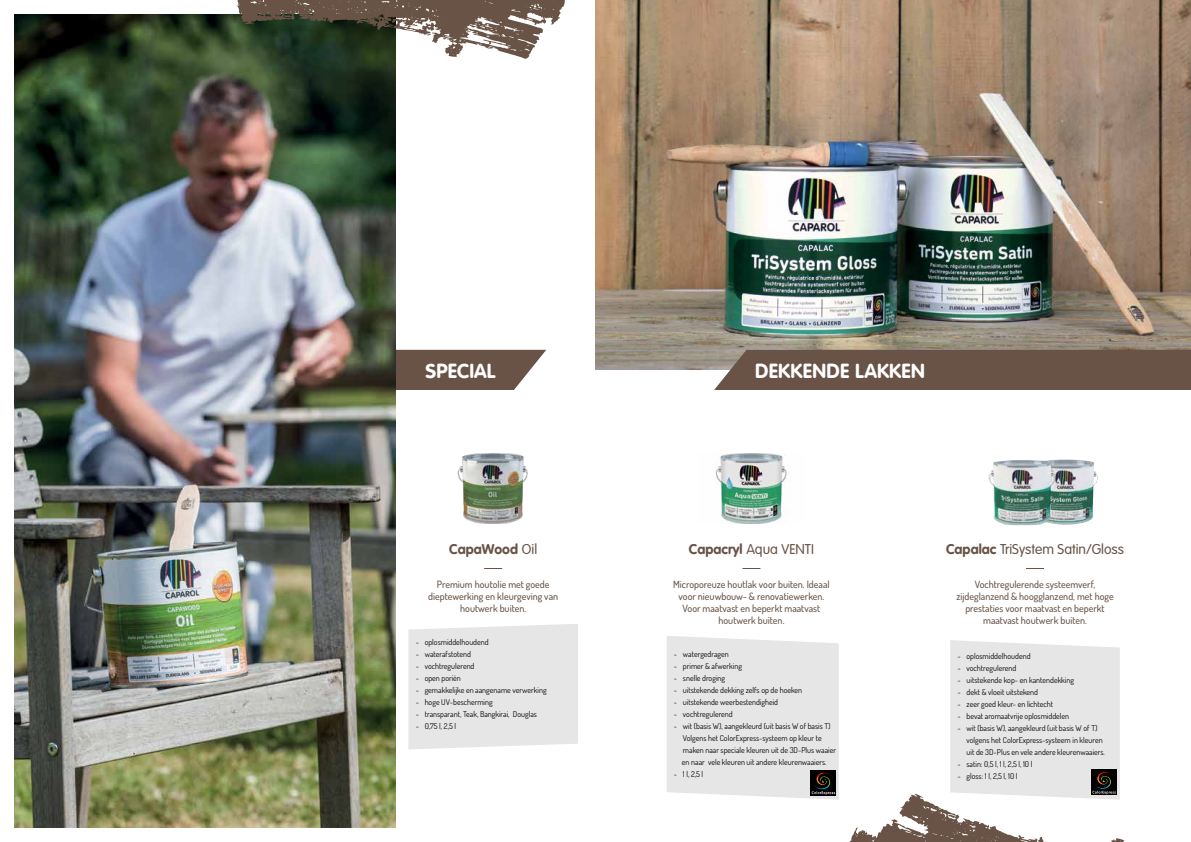
<style>
.page{position:relative;width:1191px;height:842px;background:#fff}
.page>*{position:absolute;margin:0;border:0;box-sizing:border-box;transform-origin:0 0}
.t1{font:20px "VAG Rounded Bold";letter-spacing:.005em;color:#fff}
.t2{font:300 14px "VAG Rounded Std";color:#685346}
.t3{font:14px "VAG Rounded Bold";color:#685346}
.t4{font:500 10px/12px "Dosis";color:#685346;text-align:center}
.t5{font:8px/12px "Dosis";color:#000}
.s1{font-family:"VAG Rounded Std";font-weight:300}
.s2{font-family:"VAG Rounded Bold";font-weight:400}
</style>
<div class="page">
<svg style="left:396px;top:350px;width:150px;height:40px;background:#786559"></svg>
<img style="left:14px;top:14px;width:382px;height:814px">
<svg style="left:408px;top:624px;width:170px;height:125px;background:#e7e7e7"></svg>
<svg style="left:484px;top:568px;width:18px;height:1px"></svg>
<img style="left:457px;top:454px;width:71px;height:70px">
<svg style="left:1026px;top:568px;width:18px;height:1px"></svg>
<img style="left:1056px;top:459px;width:42px;height:66px">
<img style="left:988px;top:460px;width:74px;height:65px">
<img style="left:595px;top:0;width:596px;height:370px">
<svg style="left:742px;top:568px;width:18px;height:1px"></svg>
<svg style="left:667px;top:636px;width:171px;height:164px;background:#e2e1e1"></svg>
<img style="left:715px;top:454px;width:72px;height:70px">
<div style="left:714px;top:350px;width:477px;height:40px;background:#685346"></div>
<svg style="left:849px;top:640px;width:276px;height:202px"></svg>
<svg style="left:201px;top:0;width:364px;height:59px"></svg>
<h1 class="t1" style="left:425px;top:359px;width:71px">SPECIAL</h1>
<h2 class="t3" style="left:449px;top:541px;width:90px">CapaWood <span class="s1">Oil</span></h2>
<p class="t4" style="left:428px;top:578px;width:132px">Premium houtolie met goede dieptewerking en kleurgeving van houtwerk buiten.</p>
<p class="t5" style="left:416px;top:636px;width:74px">- oplosmiddelhoudend</p>
<p class="t5" style="left:416px;top:648px;width:57px">- waterafstotend</p>
<p class="t5" style="left:416px;top:660px;width:60px">- vochtregulerend</p>
<p class="t5" style="left:416px;top:672px;width:47px">- open poriën</p>
<p class="t5" style="left:416px;top:684px;width:132px">- gemakkelijke en aangename verwerking</p>
<p class="t5" style="left:416px;top:696px;width:78px">- hoge UV-bescherming</p>
<p class="t5" style="left:416px;top:708px;width:123px">- transparant, Teak, Bangkirai, Douglas</p>
<p class="t5" style="left:416px;top:720px;width:42px">- 0,75 l, 2,5 l</p>
<h1 class="t1" style="left:755px;top:359px;width:171px">DEKKENDE LAKKEN</h1>
<h2 class="t2" style="left:689px;top:541px;width:127px"><span class="s2">Capacryl</span> Aqua VENTI</h2>
<p class="t4" style="left:673px;top:578px;width:158px">Microporeuze houtlak voor buiten. Ideaal voor nieuwbouw- &amp; renovatiewerken.<br>Voor maatvast en beperkt maatvast houtwerk buiten.</p>
<p class="t5" style="left:674px;top:647px;width:56px">- watergedragen</p>
<p class="t5" style="left:674px;top:659px;width:70px">- primer &amp; afwerking</p>
<p class="t5" style="left:674px;top:671px;width:53px">- snelle droging</p>
<p class="t5" style="left:674px;top:683px;width:130px">- uitstekende dekking zelfs op de hoeken</p>
<p class="t5" style="left:674px;top:695px;width:106px">- uitstekende weerbestendigheid</p>
<p class="t5" style="left:674px;top:707px;width:60px">- vochtregulerend</p>
<p class="t5" style="left:682px;top:719px;width:156px;text-indent:-8px">- wit (basis W), aangekleurd (uit basis W of basis T)<br>Volgens het ColorExpress-systeem op kleur te maken naar speciale kleuren uit de 3D-Plus waaier en naar vele kleuren uit andere kleurenwaaiers.</p>
<p class="t5" style="left:674px;top:767px;width:31px">- 1 l, 2,5 l</p>
<h2 class="t2" style="left:946px;top:541px;width:179px"><span class="s2">Capalac</span> TriSystem Satin/Gloss</h2>
<p class="t4" style="left:956px;top:578px;width:159px">Vochtregulerende systeemverf, zijdeglanzend &amp; hoogglanzend, met hoge prestaties voor maatvast en beperkt maatvast houtwerk buiten.</p>
<p class="t5" style="left:957px;top:649px;width:74px">- oplosmiddelhoudend</p>
<p class="t5" style="left:957px;top:661px;width:60px">- vochtregulerend</p>
<p class="t5" style="left:957px;top:673px;width:118px">- uitstekende kop- en kantendekking</p>
<p class="t5" style="left:957px;top:685px;width:82px">- dekt &amp; vloeit uitstekend</p>
<p class="t5" style="left:957px;top:697px;width:97px">- zeer goed kleur- en lichtecht</p>
<p class="t5" style="left:957px;top:709px;width:113px">- bevat aromaatvrije oplosmiddelen</p>
<p class="t5" style="left:966px;top:721px;width:140px;text-indent:-9px">- wit (basis W), aangekleurd (uit basis W of T) volgens het ColorExpress-systeem in kleuren uit de 3D-Plus en vele andere kleurenwaaiers.</p>
<p class="t5" style="left:957px;top:757px;width:76px">- satin: 0,5 l, 1 l, 2,5 l, 10 l</p>
<p class="t5" style="left:957px;top:769px;width:62px">- gloss: 1 l, 2,5 l, 10 l</p>
</div>
